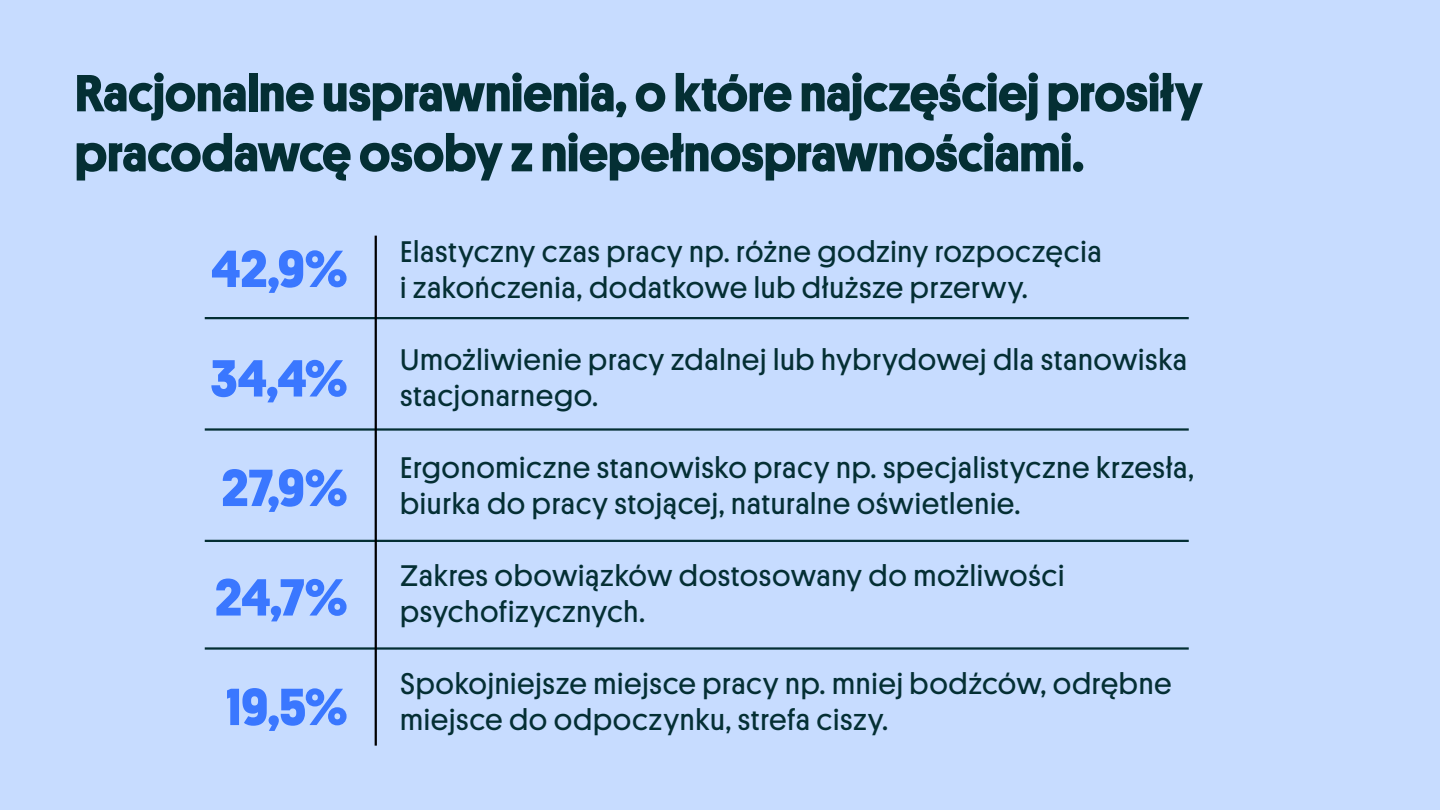
<style>
.page{position:relative;width:1440px;height:810px;background:#c7dcff}
.page>*{position:absolute;margin:0;border:0;box-sizing:border-box;transform-origin:0 0}
.t1{font:700 52.5px/60px "Platform OLX";color:#042f34}
.t2{font:700 52.5px/109.5px "Platform OLX";color:#3a77ff;text-align:center}
.t3{font:30px/36px "Platform OLX";color:#042f34}
</style>
<div class="page">
<hr style="left:205px;top:317px;width:984px;height:2px;background:#042f34">
<hr style="left:205px;top:428px;width:984px;height:3px;background:#042f34">
<hr style="left:205px;top:540px;width:984px;height:2px;background:#042f34">
<hr style="left:205px;top:647px;width:984px;height:3px;background:#042f34">
<hr style="left:375px;top:236px;width:2px;height:510px;background:#000">
<h1 class="t1" style="left:75px;top:60px;width:1129px">Racjonalne usprawnienia, o które najczęściej prosiły pracodawcę osoby z niepełnosprawnościami.</h1>
<h1 class="t2" style="left:211px;top:211px;width:138px">42,9%<br>34,4%<br>27,9%<br>24,7%<br>19,5%</h1>
<p class="t3" style="left:400px;top:232px;width:704px">Elastyczny czas pracy np. różne godziny rozpoczęcia i zakończenia, dodatkowe lub dłuższe przerwy.</p>
<p class="t3" style="left:400px;top:340px;width:789px">Umożliwienie pracy zdalnej lub hybrydowej dla stanowiska stacjonarnego.</p>
<p class="t3" style="left:400px;top:448px;width:796px">Ergonomiczne stanowisko pracy np. specjalistyczne krzesła, biurka do pracy stojącej, naturalne oświetlenie.</p>
<p class="t3" style="left:400px;top:556px;width:667px">Zakres obowiązków dostosowany do możliwości psychofizycznych.</p>
<p class="t3" style="left:400px;top:664px;width:774px">Spokojniejsze miejsce pracy np. mniej bodźców, odrębne miejsce do odpoczynku, strefa ciszy.</p>
</div>
